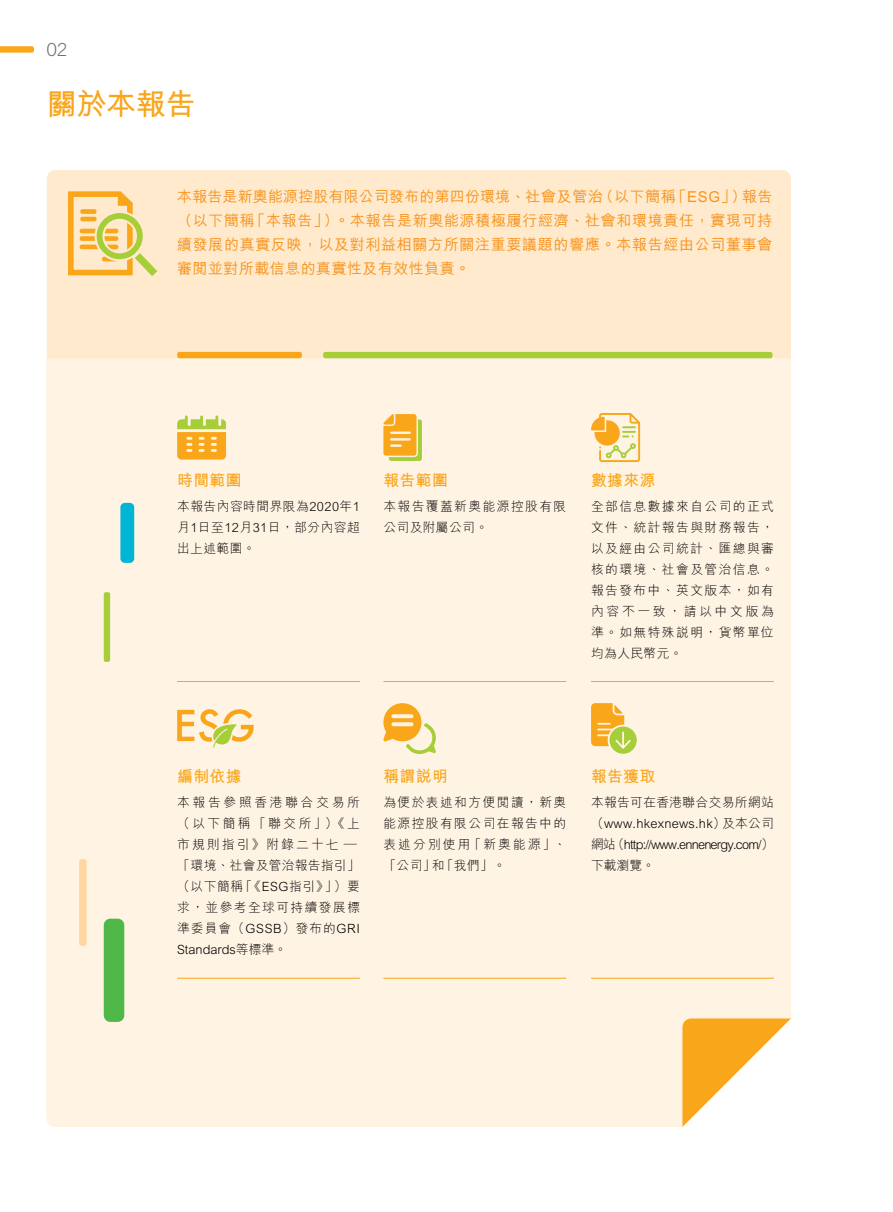
<style>
.page{position:relative;width:893px;height:1212px;background:#fff}
.page>*{position:absolute;margin:0;border:0;box-sizing:border-box;transform-origin:0 0}
.t1{font:700 30px "M Hei HK";letter-spacing:-.01em;color:#faa61a}
.t2{font:300 18px "Trade Gothic LT Std";color:#6d6e71}
.t3{font:700 15.75px "M Hei HK";letter-spacing:.03em;color:#faa61a}
.t4{font:500 15px/24px "M Hei HK";letter-spacing:.045em;color:#f7941e;text-align:justify}
.t5{font:300 12.75px/21px "M Hei HK";letter-spacing:.045em;color:#000;text-align:justify}
.t6{font:300 12.75px/21px "M Hei HK";letter-spacing:.11em;color:#000}
</style>
<div class="page">
<div style="left:47px;top:170px;width:744px;height:957px;background:#ffeacd;border-radius:9px"></div>
<div style="left:47px;top:358px;width:744px;height:769px;background:#fff3e3"></div>
<svg style="left:643px;top:979px;width:149px;height:149px;background:#fde1b5"></svg>
<svg style="left:0;top:46px;width:34px;height:7px"></svg>
<svg style="left:68px;top:191px;width:89px;height:85px"></svg>
<div style="left:104px;top:919px;width:20px;height:103px;background:#50b848;border-radius:7px"></div>
<div style="left:120px;top:503px;width:14px;height:60px;background:#00b5d5;border-radius:4px"></div>
<div style="left:79px;top:859px;width:8px;height:87px;background:#ffd8a1;border-radius:2px"></div>
<div style="left:104px;top:592px;width:6px;height:70px;background:#a6ce39;border-radius:2px"></div>
<svg style="left:177px;top:415px;width:49px;height:45px;background:#e9c152"></svg>
<svg style="left:383px;top:414px;width:39px;height:47px;background:#eebb48"></svg>
<svg style="left:591px;top:413px;width:49px;height:49px;background:#f6d590"></svg>
<svg style="left:177px;top:709px;width:77px;height:39px;background:#f4d998"></svg>
<svg style="left:591px;top:703px;width:46px;height:51px;background:#e9cb6c"></svg>
<hr style="left:177px;top:681px;width:183px;height:1px;background:#faa61a">
<hr style="left:177px;top:978px;width:183px;height:1px;background:#faa61a">
<hr style="left:383px;top:681px;width:183px;height:1px;background:#faa61a">
<hr style="left:383px;top:978px;width:183px;height:1px;background:#faa61a">
<hr style="left:591px;top:978px;width:183px;height:1px;background:#faa61a">
<hr style="left:591px;top:681px;width:183px;height:1px;background:#faa61a">
<div style="left:177px;top:352px;width:125px;height:6px;background:#faa61a;border-radius:2px"></div>
<div style="left:323px;top:352px;width:449px;height:6px;background:#a6ce39;border-radius:2px"></div>
<svg style="left:383px;top:703px;width:53px;height:51px;background:#f5d289"></svg>
<h2 class="t2" style="left:47px;top:38px;width:22px">02</h2>
<h1 class="t1" style="left:47px;top:82px;width:150px">關於本報告</h1>
<p class="t4" style="left:177px;top:183px;width:597px">本報告是新奧能源控股有限公司發布的第四份環境、社會及管治（以下簡稱「ESG」）報告（以下簡稱「本報告」）。本報告是新奧能源積極履行經濟、社會和環境責任，實現可持續發展的真實反映，以及對利益相關方所關注重要議題的響應。本報告經由公司董事會審閱並對所載信息的真實性及有效性負責。</p>
<p class="t3" style="left:177px;top:469px;width:66px">時間範圍</p>
<p class="t5" style="left:177px;top:496px;width:184px">本報告內容時間界限為2020年1月1日至12月31日，部分內容超出上述範圍。</p>
<p class="t3" style="left:383px;top:469px;width:66px">報告範圍</p>
<p class="t6" style="left:383px;top:496px;width:184px">本報告覆蓋新奧能源控股有限公司及附屬公司。</p>
<p class="t3" style="left:591px;top:469px;width:66px">數據來源</p>
<p class="t5" style="left:591px;top:496px;width:184px">全部信息數據來自公司的正式文件、統計報告與財務報告，以及經由公司統計、匯總與審核的環境、社會及管治信息。報告發布中、英文版本，如有內容不一致，請以中文版為準。如無特殊說明，貨幣單位均為人民幣元。</p>
<p class="t3" style="left:177px;top:765px;width:66px">編制依據</p>
<p class="t5" style="left:177px;top:792px;width:184px">本報告參照香港聯合交易所（以下簡稱「聯交所」）《上市規則指引》附錄二十七－「環境、社會及管治報告指引」（以下簡稱「《ESG指引》」）要求，並參考全球可持續發展標準委員會（GSSB）發布的GRI Standards等標準。</p>
<p class="t3" style="left:383px;top:765px;width:66px">稱謂說明</p>
<p class="t5" style="left:383px;top:792px;width:184px">為便於表述和方便閱讀，新奧能源控股有限公司在報告中的表述分別使用「新奧能源」、「公司」和「我們」。</p>
<p class="t3" style="left:591px;top:765px;width:66px">報告獲取</p>
<p class="t5" style="left:591px;top:792px;width:184px">本報告可在香港聯合交易所網站（www.hkexnews.hk）及本公司網站（http://www.ennenergy.com/）下載瀏覽。</p>
</div>
